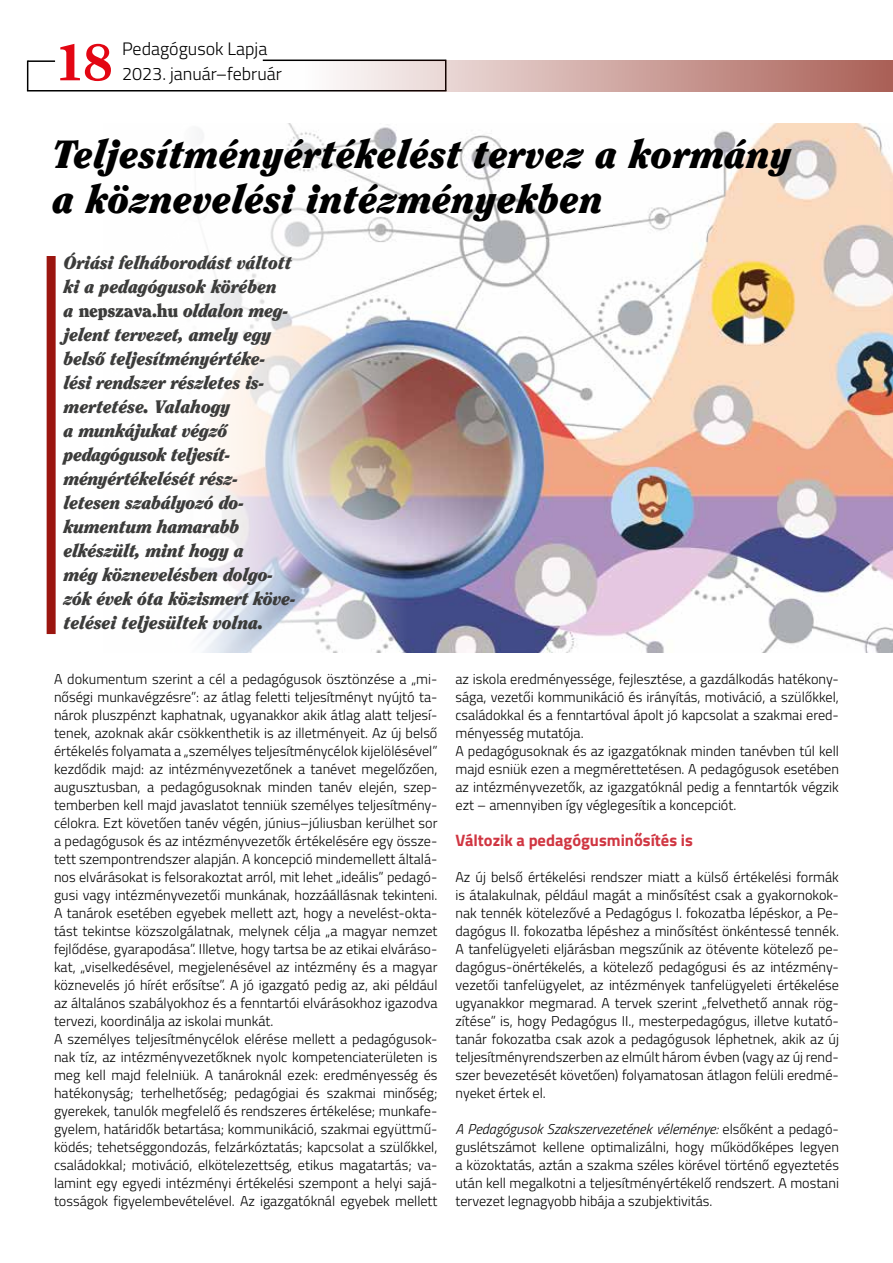
<style>
.page{position:relative;width:893px;height:1263px;background:#fff}
.page>*{position:absolute;margin:0;border:0;box-sizing:border-box;transform-origin:0 0}
.t1{font:800 51px "Clearface Std";color:#e30613;scale:1.1 1}
.t2{font:italic 900 39px/45px "Clearface Std";color:#000}
.t3{font:italic 900 18px/24px "Clearface Std";letter-spacing:-.02em;color:#3c3c3b}
.t4{font:300 18px/24.3px "Titillium Web";color:#000}
.t5{font:700 16.5px "Titillium Web";color:#d03642}
.t6{font:300 14.25px/18px "Titillium Web";color:#000}
.s1{font-style:normal}
.s2{font-style:italic}
</style>
<div class="page">
<hr style="left:27px;top:90px;width:419px;height:2px;background:#000">
<hr style="left:27px;top:60px;width:1px;height:31px;background:#000">
<hr style="left:28px;top:60px;width:27px;height:2px;background:#000">
<hr style="left:263px;top:60px;width:182px;height:1px;background:#000">
<svg style="left:264px;top:60px;width:629px;height:32px;background:#d0ada8"></svg>
<img style="left:196px;top:123px;width:697px;height:529px">
<div style="left:47px;top:256px;width:9px;height:378px;background:#9b150f"></div>
<h1 class="t1" style="left:54px;top:31px;width:56px">18</h1>
<p class="t4" style="left:122px;top:36px;width:161px">Pedagógusok Lapja<br>2023. január–február</p>
<h2 class="t2" style="left:53px;top:131px;width:741px">Teljesítményértékelést tervez a kormány a köznevelési intézményekben</h2>
<p class="t3" style="left:64px;top:251px;width:234px">Óriási felháborodást váltott ki a pedagógusok körében<br>a <span class="s1">nepszava.hu</span> oldalon meg&shy;jelent tervezet, amely egy belső teljesítményértéke&shy;lési rendszer részletes is&shy;mertetése. Valahogy<br>a munkájukat végző pedagógusok teljesít&shy;ményértékelését rész&shy;letesen szabályozó do&shy;kumentum hamarabb elkészült, mint hogy a<br>még köznevelésben dolgo&shy;zók évek óta közismert köve&shy;telései teljesültek volna.</p>
<p class="t6" style="left:54px;top:669px;width:385px">A dokumentum szerint a cél a pedagógusok ösztönzése a „mi&shy;nőségi munkavégzésre”: az átlag feletti teljesítményt nyújtó ta&shy;nárok pluszpénzt kaphatnak, ugyanakkor akik átlag alatt teljesí&shy;tenek, azoknak akár csökkenthetik is az illetményeit. Az új belső értékelés folyamata a „személyes teljesítménycélok kijelölésével” kezdődik majd: az intézményvezetőnek a tanévet megelőzően, augusztusban, a pedagógusoknak minden tanév elején, szep&shy;temberben kell majd javaslatot tenniük személyes teljesítmény&shy;célokra. Ezt követően tanév végén, június–júliusban kerülhet sor a pedagógusok és az intézményvezetők értékelésére egy össze&shy;tett szempontrendszer alapján. A koncepció mindemellett általá&shy;nos elvárásokat is felsorakoztat arról, mit lehet „ideális” pedagó&shy;gusi vagy intézményvezetői munkának, hozzáállásnak tekinteni.<br>A tanárok esetében egyebek mellett azt, hogy a nevelést-okta&shy;tást tekintse közszolgálatnak, melynek célja „a magyar nemzet fejlődése, gyarapodása”. Illetve, hogy tartsa be az etikai elváráso&shy;kat, „viselkedésével, megjelenésével az intézmény és a magyar köznevelés jó hírét erősítse”. A jó igazgató pedig az, aki például az általános szabályokhoz és a fenntartói elvárásokhoz igazodva tervezi, koordinálja az iskolai munkát.<br>A személyes teljesítménycélok elérése mellett a pedagógusok&shy;nak tíz, az intézményvezetőknek nyolc kompetenciaterületen is meg kell majd felelniük. A tanároknál ezek: eredményesség és hatékonyság; terhelhetőség; pedagógiai és szakmai minőség; gyerekek, tanulók megfelelő és rendszeres értékelése; munkafe&shy;gyelem, határidők betartása; kommunikáció, szakmai együttmű&shy;ködés; tehetséggondozás, felzárkóztatás; kapcsolat a szülőkkel, családokkal; motiváció, elkötelezettség, etikus magatartás; va&shy;lamint egy egyedi intézményi értékelési szempont a helyi sajá&shy;tosságok figyelembevételével. Az igazgatóknál egyebek mellett</p>
<p class="t6" style="left:455px;top:669px;width:385px">az iskola eredményessége, fejlesztése, a gazdálkodás hatékony&shy;sága, vezetői kommunikáció és irányítás, motiváció, a szülőkkel, családokkal és a fenntartóval ápolt jó kapcsolat a szakmai ered&shy;ményesség mutatója.<br>A pedagógusoknak és az igazgatóknak minden tanévben túl kell majd esniük ezen a megmérettetésen. A pedagógusok esetében az intézményvezetők, az igazgatóknál pedig a fenntartók végzik ezt – amennyiben így véglegesítik a koncepciót.</p>
<p class="t5" style="left:455px;top:828px;width:239px">Változik a pedagógusminősítés is</p>
<p class="t6" style="left:455px;top:867px;width:385px;text-align:justify">Az új belső értékelési rendszer miatt a külső értékelési formák is átalakulnak, például magát a minősítést csak a gyakornokok&shy;nak tennék kötelezővé a Pedagógus I. fokozatba lépéskor, a Pe&shy;dagógus II. fokozatba lépéshez a minősítést önkéntessé tennék.<br>A tanfelügyeleti eljárásban megszűnik az ötévente kötelező pe&shy;dagógus-önértékelés, a kötelező pedagógusi és az intézmény&shy;vezetői tanfelügyelet, az intézmények tanfelügyeleti értékelése ugyanakkor megmarad. A tervek szerint „felvethető annak rög&shy;zítése” is, hogy Pedagógus II., mesterpedagógus, illetve kutató&shy;tanár fokozatba csak azok a pedagógusok léphetnek, akik az új teljesítményrendszerben az elmúlt három évben (vagy az új rend&shy;szer bevezetését követően) folyamatosan átlagon felüli eredmé&shy;nyeket értek el.</p>
<p class="t6" style="left:455px;top:1119px;width:385px;text-align:justify"><span class="s2">A Pedagógusok Szakszervezetének véleménye:</span> elsőként a pedagó&shy;guslétszámot kellene optimalizálni, hogy működőképes legyen a közoktatás, aztán a szakma széles körével történő egyeztetés után kell megalkotni a teljesítményértékelő rendszert. A mostani tervezet legnagyobb hibája a szubjektivitás.</p>
</div>
